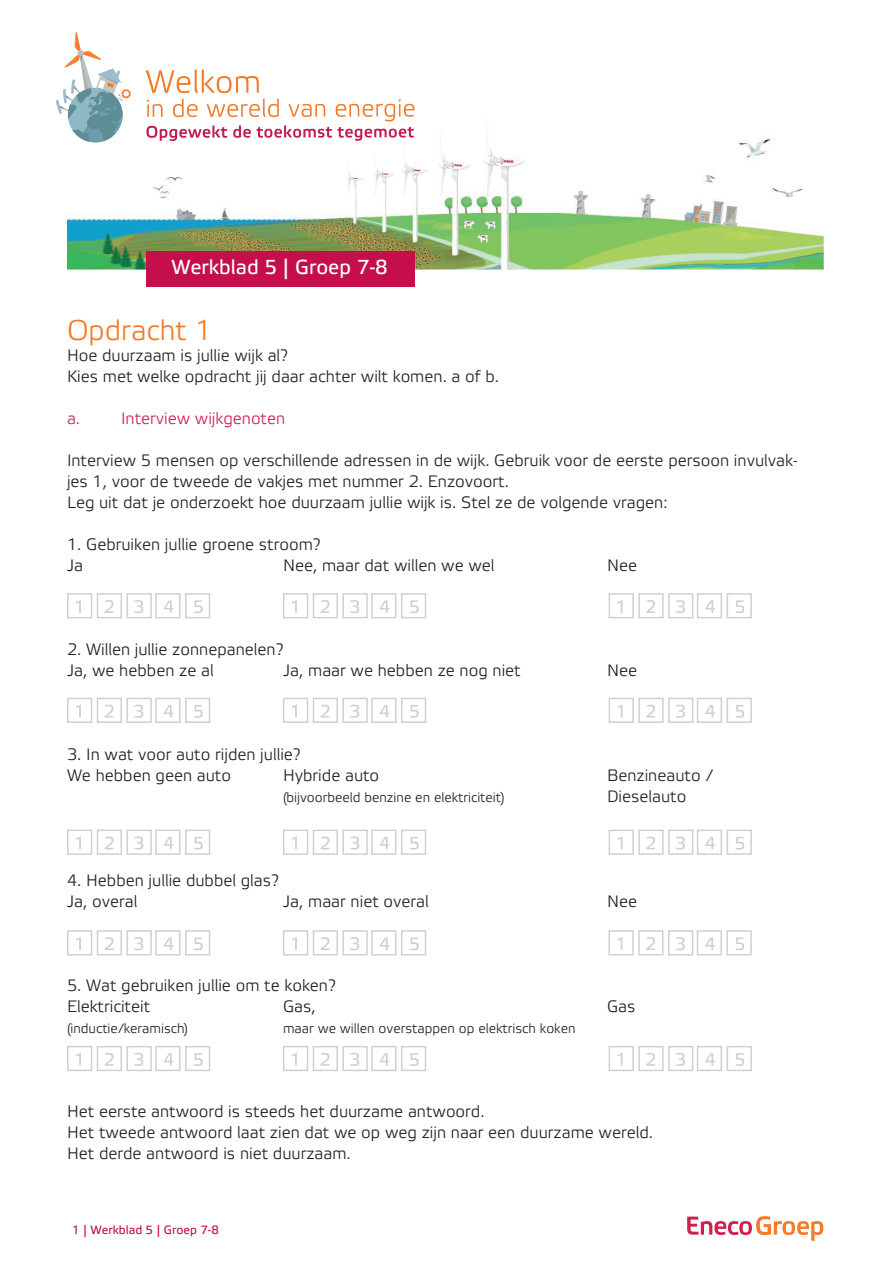
<style>
.page{position:relative;width:893px;height:1263px;background:#fff}
.page>*{position:absolute;margin:0;border:0;box-sizing:border-box;transform-origin:0 0}
.platte_tekst_Eneco_1{font:28.5px "Etelka Light Pro";color:#f47b27}
.Titel_werkblad_18{font:20.25px "Etelka Text Pro";color:#fff}
.platte_tekst_Eneco_1-2{font:16.5px/21px "Etelka Light Pro";color:#231f20}
.platte_tekst_Eneco_1-3{font:16.5px "Etelka Light Pro";color:#d21f4d}
.platte_tekst_Eneco_1-4{font:13.5px "Etelka Light Pro";color:#231f20}
.t1{font:12px "Etelka Text Pro";color:#c40f4c}
</style>
<div class="page">
<svg style="left:687px;top:1216px;width:136px;height:25px"></svg>
<svg style="left:608px;top:930px;width:144px;height:26px"></svg>
<svg style="left:67px;top:593px;width:144px;height:26px"></svg>
<svg style="left:283px;top:593px;width:144px;height:26px"></svg>
<svg style="left:608px;top:593px;width:144px;height:26px"></svg>
<svg style="left:67px;top:697px;width:144px;height:26px"></svg>
<svg style="left:283px;top:697px;width:144px;height:26px"></svg>
<svg style="left:67px;top:829px;width:144px;height:26px"></svg>
<svg style="left:283px;top:829px;width:144px;height:26px"></svg>
<svg style="left:608px;top:829px;width:144px;height:26px"></svg>
<svg style="left:67px;top:930px;width:144px;height:26px"></svg>
<svg style="left:283px;top:930px;width:144px;height:26px"></svg>
<svg style="left:67px;top:1046px;width:144px;height:25px"></svg>
<svg style="left:283px;top:1046px;width:144px;height:25px"></svg>
<svg style="left:608px;top:1046px;width:144px;height:25px"></svg>
<svg style="left:608px;top:697px;width:144px;height:26px"></svg>
<img style="left:67px;top:132px;width:757px;height:138px">
<div style="left:146px;top:252px;width:269px;height:35px;background:#c40f4c"></div>
<svg style="left:146px;top:70px;width:113px;height:23px"></svg>
<svg style="left:146px;top:99px;width:269px;height:42px"></svg>
<svg style="left:56px;top:32px;width:79px;height:113px"></svg>
<p class="Titel_werkblad_18" style="left:171px;top:256px;width:218px">Werkblad 5 | Groep 7-8</p>
<p class="platte_tekst_Eneco_1" style="left:67px;top:315px;width:147px">Opdracht 1</p>
<p class="platte_tekst_Eneco_1-2" style="left:67px;top:346px;width:222px">Hoe duurzaam is jullie wijk al?</p>
<p class="platte_tekst_Eneco_1-2" style="left:67px;top:367px;width:434px">Kies met welke opdracht jij daar achter wilt komen. a of b.</p>
<p class="platte_tekst_Eneco_1-3" style="left:67px;top:410px;width:15px">a.</p>
<p class="platte_tekst_Eneco_1-3" style="left:121px;top:410px;width:166px">Interview wijkgenoten</p>
<p class="platte_tekst_Eneco_1-2" style="left:67px;top:451px;width:732px">Interview 5 mensen op verschillende adressen in de wijk. Gebruik voor de eerste persoon invulvak&shy;jes 1, voor de tweede de vakjes met nummer 2. Enzovoort.</p>
<p class="platte_tekst_Eneco_1-2" style="left:67px;top:493px;width:602px">Leg uit dat je onderzoekt hoe duurzaam jullie wijk is. Stel ze de volgende vragen:</p>
<p class="platte_tekst_Eneco_1-2" style="left:67px;top:535px;width:255px">1. Gebruiken jullie groene stroom?</p>
<p class="platte_tekst_Eneco_1-2" style="left:67px;top:556px;width:18px">Ja</p>
<p class="platte_tekst_Eneco_1-2" style="left:283px;top:556px;width:213px">Nee, maar dat willen we wel</p>
<p class="platte_tekst_Eneco_1-2" style="left:607px;top:556px;width:32px">Nee</p>
<p class="platte_tekst_Eneco_1-2" style="left:67px;top:640px;width:218px">2. Willen jullie zonnepanelen?</p>
<p class="platte_tekst_Eneco_1-2" style="left:67px;top:661px;width:148px">Ja, we hebben ze al</p>
<p class="platte_tekst_Eneco_1-2" style="left:283px;top:661px;width:239px">Ja, maar we hebben ze nog niet</p>
<p class="platte_tekst_Eneco_1-2" style="left:607px;top:661px;width:32px">Nee</p>
<p class="platte_tekst_Eneco_1-2" style="left:67px;top:745px;width:235px">3. In wat voor auto rijden jullie?</p>
<p class="platte_tekst_Eneco_1-2" style="left:67px;top:766px;width:166px">We hebben geen auto</p>
<p class="platte_tekst_Eneco_1-2" style="left:283px;top:766px;width:98px">Hybride auto</p>
<p class="platte_tekst_Eneco_1-2" style="left:607px;top:766px;width:107px">Benzineauto /</p>
<p class="platte_tekst_Eneco_1-4" style="left:283px;top:790px;width:223px">(bijvoorbeeld benzine en elektriciteit)</p>
<p class="platte_tekst_Eneco_1-2" style="left:607px;top:787px;width:81px">Dieselauto</p>
<p class="platte_tekst_Eneco_1-2" style="left:67px;top:871px;width:213px">4. Hebben jullie dubbel glas?</p>
<p class="platte_tekst_Eneco_1-2" style="left:67px;top:892px;width:72px">Ja, overal</p>
<p class="platte_tekst_Eneco_1-2" style="left:283px;top:892px;width:147px">Ja, maar niet overal</p>
<p class="platte_tekst_Eneco_1-2" style="left:607px;top:892px;width:32px">Nee</p>
<p class="platte_tekst_Eneco_1-2" style="left:67px;top:976px;width:270px">5. Wat gebruiken jullie om te koken?</p>
<p class="platte_tekst_Eneco_1-2" style="left:67px;top:997px;width:85px">Elektriciteit</p>
<p class="platte_tekst_Eneco_1-2" style="left:283px;top:997px;width:34px">Gas,</p>
<p class="platte_tekst_Eneco_1-2" style="left:607px;top:997px;width:30px">Gas</p>
<p class="platte_tekst_Eneco_1-4" style="left:67px;top:1021px;width:123px">(inductie/keramisch)</p>
<p class="platte_tekst_Eneco_1-4" style="left:283px;top:1021px;width:294px">maar we willen overstappen op elektrisch koken</p>
<p class="platte_tekst_Eneco_1-2" style="left:67px;top:1102px;width:419px">Het eerste antwoord is steeds het duurzame antwoord.</p>
<p class="platte_tekst_Eneco_1-2" style="left:67px;top:1123px;width:587px">Het tweede antwoord laat zien dat we op weg zijn naar een duurzame wereld.</p>
<p class="platte_tekst_Eneco_1-2" style="left:67px;top:1144px;width:285px">Het derde antwoord is niet duurzaam.</p>
<p class="t1" style="left:72px;top:1224px;width:148px">1 | Werkblad 5 | Groep 7-8</p>
</div>
